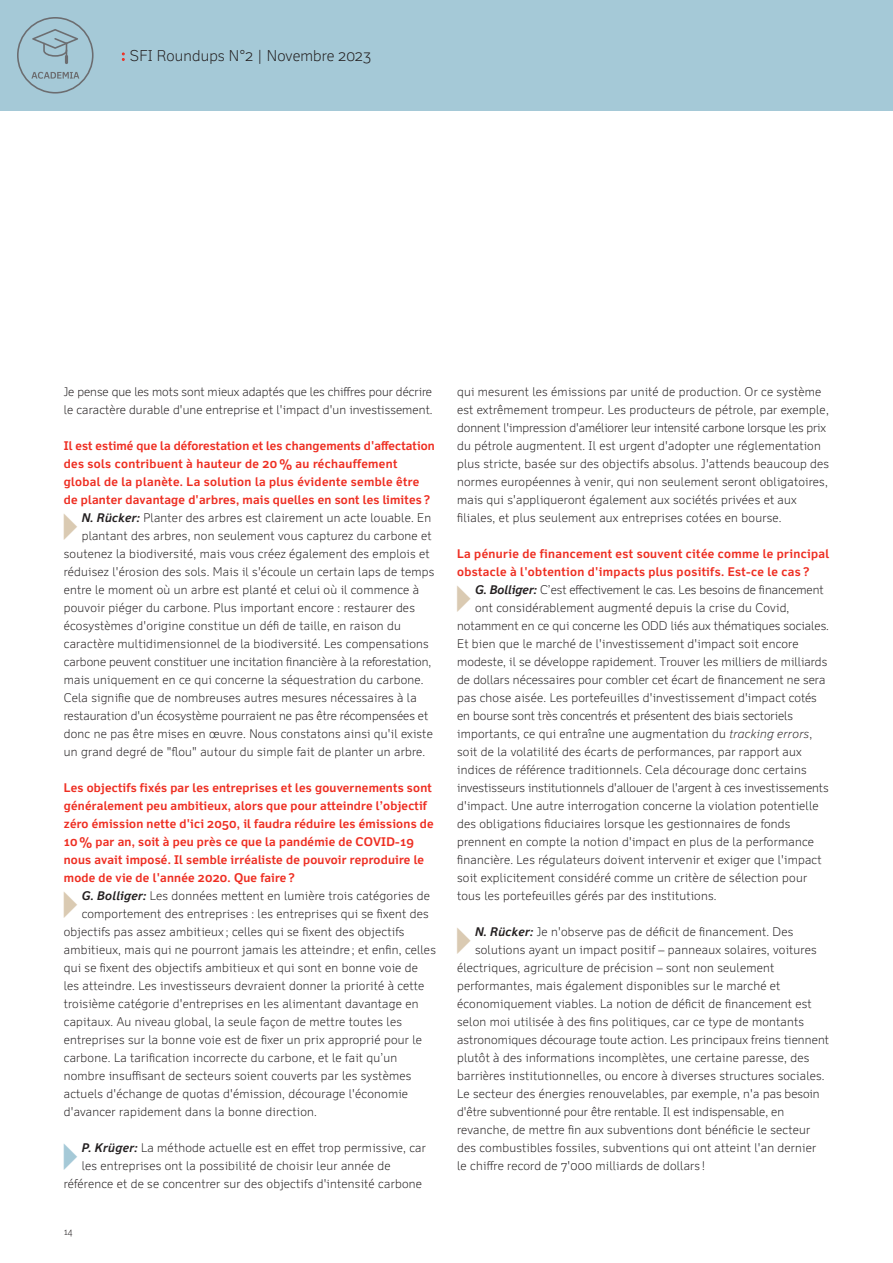
<style>
.page{position:relative;width:893px;height:1263px;background:#fff}
.page>*{position:absolute;margin:0;border:0;box-sizing:border-box;transform-origin:0 0}
.t1{font:300 15px "Felbridge Pro";letter-spacing:.01em;color:#231f20}
.Copy{font:300 12px/18px "Felbridge Pro";letter-spacing:.02em;color:#231f20}
.Subtitle_ohne_absatz{font:700 12px/18px "Felbridge Pro";letter-spacing:.02em;color:#ee2e22}
.Copy-2{font:300 12px/18px "Felbridge Pro";color:#231f20}
.t2{font:300 9px "Felbridge Pro";color:#231f20}
.s1{font-family:"New Baskerville Std";font-weight:400;font-size:16.5px;color:#ee2e22}
.s2{font-weight:700;font-style:italic}
.s3{font-style:italic}
</style>
<div class="page">
<div style="left:0;top:0;width:893px;height:111px;background:#a5c9d7"></div>
<svg style="left:17px;top:17px;width:77px;height:77px"></svg>
<p class="t1" style="left:121px;top:47px;width:251px"><span class="s1">:</span> SFI Roundups N°2 | Novembre 2023</p>
<p class="Copy-2" style="left:64px;top:382px;width:370px">Je pense que les mots sont mieux adaptés que les chiffres pour décrire le caractère durable d'une entreprise et l'impact d'un investissement.</p>
<p class="Subtitle_ohne_absatz" style="left:64px;top:436px;width:372px">Il est estimé que la déforestation et les changements d'affectation des sols contribuent à hauteur de 20 % au réchauffement global de la planète. La solution la plus évidente semble être de planter davantage d'arbres, mais quelles en sont les limites ?</p>
<p class="Copy" style="left:82px;top:508px;width:351px"><span class="s2">N. Rücker:</span> Planter des arbres est clairement un acte louable. En</p>
<p class="Copy" style="left:82px;top:526px;width:352px">plantant des arbres, non seulement vous capturez du carbone et</p>
<p class="Copy" style="left:64px;top:544px;width:367px">soutenez la biodiversité, mais vous créez également des emplois et</p>
<p class="Copy" style="left:64px;top:562px;width:372px">réduisez l'érosion des sols. Mais il s'écoule un certain laps de temps</p>
<p class="Copy" style="left:64px;top:580px;width:357px">entre le moment où un arbre est planté et celui où il commence à</p>
<p class="Copy" style="left:64px;top:598px;width:353px">pouvoir piéger du carbone. Plus important encore : restaurer des</p>
<p class="Copy" style="left:64px;top:616px;width:339px">écosystèmes d'origine constitue un défi de taille, en raison du</p>
<p class="Copy" style="left:64px;top:634px;width:367px">caractère multidimensionnel de la biodiversité. Les compensations</p>
<p class="Copy-2" style="left:64px;top:652px;width:369px">carbone peuvent constituer une incitation financière à la reforestation,</p>
<p class="Copy" style="left:64px;top:670px;width:361px">mais uniquement en ce qui concerne la séquestration du carbone.</p>
<p class="Copy" style="left:64px;top:688px;width:354px">Cela signifie que de nombreuses autres mesures nécessaires à la</p>
<p class="Copy-2" style="left:64px;top:706px;width:366px">restauration d'un écosystème pourraient ne pas être récompensées et</p>
<p class="Copy" style="left:64px;top:724px;width:370px">donc ne pas être mises en œuvre. Nous constatons ainsi qu'il existe</p>
<p class="Copy" style="left:64px;top:742px;width:363px">un grand degré de "flou" autour du simple fait de planter un arbre.</p>
<p class="Subtitle_ohne_absatz" style="left:64px;top:778px;width:371px">Les objectifs fixés par les entreprises et les gouvernements sont généralement peu ambitieux, alors que pour atteindre l’objectif zéro émission nette d'ici 2050, il faudra réduire les émissions de 10% par an, soit à peu près ce que la pandémie de COVID-19 nous avait imposé. Il semble irréaliste de pouvoir reproduire le mode de vie de l'année 2020. Que faire ?</p>
<p class="Copy" style="left:82px;top:886px;width:350px"><span class="s2">G. Bolliger:</span> Les données mettent en lumière trois catégories de</p>
<p class="Copy" style="left:82px;top:904px;width:348px">comportement des entreprises : les entreprises qui se fixent des</p>
<p class="Copy" style="left:64px;top:922px;width:342px">objectifs pas assez ambitieux ; celles qui se fixent des objectifs</p>
<p class="Copy" style="left:64px;top:940px;width:374px">ambitieux, mais qui ne pourront jamais les atteindre ; et enfin, celles</p>
<p class="Copy" style="left:64px;top:958px;width:356px">qui se fixent des objectifs ambitieux et qui sont en bonne voie de</p>
<p class="Copy" style="left:64px;top:976px;width:362px">les atteindre. Les investisseurs devraient donner la priorité à cette</p>
<p class="Copy" style="left:64px;top:994px;width:356px">troisième catégorie d'entreprises en les alimentant davantage en</p>
<p class="Copy" style="left:64px;top:1012px;width:340px">capitaux. Au niveau global, la seule façon de mettre toutes les</p>
<p class="Copy" style="left:64px;top:1030px;width:360px">entreprises sur la bonne voie est de fixer un prix approprié pour le</p>
<p class="Copy" style="left:64px;top:1048px;width:335px">carbone. La tarification incorrecte du carbone, et le fait qu’un</p>
<p class="Copy" style="left:64px;top:1066px;width:349px">nombre insuffisant de secteurs soient couverts par les systèmes</p>
<p class="Copy" style="left:64px;top:1084px;width:346px">actuels d'échange de quotas d'émission, décourage l'économie</p>
<p class="Copy" style="left:64px;top:1102px;width:255px">d'avancer rapidement dans la bonne direction.</p>
<p class="Copy" style="left:82px;top:1138px;width:346px"><span class="s2">P. Krüger:</span> La méthode actuelle est en effet trop permissive, car</p>
<p class="Copy" style="left:82px;top:1156px;width:310px">les entreprises ont la possibilité de choisir leur année de</p>
<p class="Copy" style="left:64px;top:1174px;width:360px">référence et de se concentrer sur des objectifs d'intensité carbone</p>
<p class="t2" style="left:64px;top:1226px;width:10px">14</p>
<p class="Copy" style="left:457px;top:382px;width:374px">qui mesurent les émissions par unité de production. Or ce système est extrêmement trompeur. Les producteurs de pétrole, par exemple, donnent l'impression d'améliorer leur intensité carbone lorsque les prix du pétrole augmentent. Il est urgent d'adopter une réglementation plus stricte, basée sur des objectifs absolus. J'attends beaucoup des normes européennes à venir, qui non seulement seront obligatoires, mais qui s'appliqueront également aux sociétés privées et aux filiales, et plus seulement aux entreprises cotées en bourse.</p>
<p class="Subtitle_ohne_absatz" style="left:457px;top:544px;width:374px">La pénurie de financement est souvent citée comme le principal obstacle à l'obtention d'impacts plus positifs. Est-ce le cas ?</p>
<p class="Copy-2" style="left:475px;top:580px;width:350px"><span class="s2">G. Bolliger:</span> C’est effectivement le cas. Les besoins de financement</p>
<p class="Copy" style="left:475px;top:598px;width:316px">ont considérablement augmenté depuis la crise du Covid,</p>
<p class="Copy" style="left:457px;top:616px;width:373px">notamment en ce qui concerne les ODD liés aux thématiques sociales.</p>
<p class="Copy" style="left:457px;top:634px;width:343px">Et bien que le marché de l'investissement d'impact soit encore</p>
<p class="Copy" style="left:457px;top:652px;width:372px">modeste, il se développe rapidement. Trouver les milliers de milliards</p>
<p class="Copy" style="left:457px;top:670px;width:370px">de dollars nécessaires pour combler cet écart de financement ne sera</p>
<p class="Copy" style="left:457px;top:688px;width:361px">pas chose aisée. Les portefeuilles d'investissement d'impact cotés</p>
<p class="Copy-2" style="left:457px;top:706px;width:337px">en bourse sont très concentrés et présentent des biais sectoriels</p>
<p class="Copy" style="left:457px;top:724px;width:357px">importants, ce qui entraîne une augmentation du <span class="s3">tracking errors</span>,</p>
<p class="Copy" style="left:457px;top:742px;width:346px">soit de la volatilité des écarts de performances, par rapport aux</p>
<p class="Copy" style="left:457px;top:760px;width:351px">indices de référence traditionnels. Cela décourage donc certains</p>
<p class="Copy-2" style="left:457px;top:778px;width:373px">investisseurs institutionnels d'allouer de l'argent à ces investissements</p>
<p class="Copy" style="left:457px;top:796px;width:363px">d'impact. Une autre interrogation concerne la violation potentielle</p>
<p class="Copy" style="left:457px;top:814px;width:335px">des obligations fiduciaires lorsque les gestionnaires de fonds</p>
<p class="Copy" style="left:457px;top:832px;width:358px">prennent en compte la notion d'impact en plus de la performance</p>
<p class="Copy" style="left:457px;top:850px;width:366px">financière. Les régulateurs doivent intervenir et exiger que l'impact</p>
<p class="Copy" style="left:457px;top:868px;width:351px">soit explicitement considéré comme un critère de sélection pour</p>
<p class="Copy" style="left:457px;top:886px;width:261px">tous les portefeuilles gérés par des institutions.</p>
<p class="Copy" style="left:475px;top:922px;width:320px"><span class="s2">N. Rücker:</span> Je n'observe pas de déficit de financement. Des</p>
<p class="Copy" style="left:475px;top:940px;width:343px">solutions ayant un impact positif – panneaux solaires, voitures</p>
<p class="Copy" style="left:457px;top:958px;width:319px">électriques, agriculture de précision – sont non seulement</p>
<p class="Copy" style="left:457px;top:976px;width:325px">performantes, mais également disponibles sur le marché et</p>
<p class="Copy" style="left:457px;top:994px;width:356px">économiquement viables. La notion de déficit de financement est</p>
<p class="Copy" style="left:457px;top:1012px;width:348px">selon moi utilisée à des fins politiques, car ce type de montants</p>
<p class="Copy" style="left:457px;top:1030px;width:373px">astronomiques décourage toute action. Les principaux freins tiennent</p>
<p class="Copy" style="left:457px;top:1048px;width:354px">plutôt à des informations incomplètes, une certaine paresse, des</p>
<p class="Copy" style="left:457px;top:1066px;width:369px">barrières institutionnelles, ou encore à diverses structures sociales.</p>
<p class="Copy" style="left:457px;top:1084px;width:364px">Le secteur des énergies renouvelables, par exemple, n'a pas besoin</p>
<p class="Copy-2" style="left:457px;top:1102px;width:329px">d'être subventionné pour être rentable. Il est indispensable, en</p>
<p class="Copy" style="left:457px;top:1120px;width:355px">revanche, de mettre fin aux subventions dont bénéficie le secteur</p>
<p class="Copy" style="left:457px;top:1138px;width:361px">des combustibles fossiles, subventions qui ont atteint l'an dernier</p>
<p class="Copy" style="left:457px;top:1156px;width:249px">le chiffre record de 7'000 milliards de dollars !</p>
</div>
